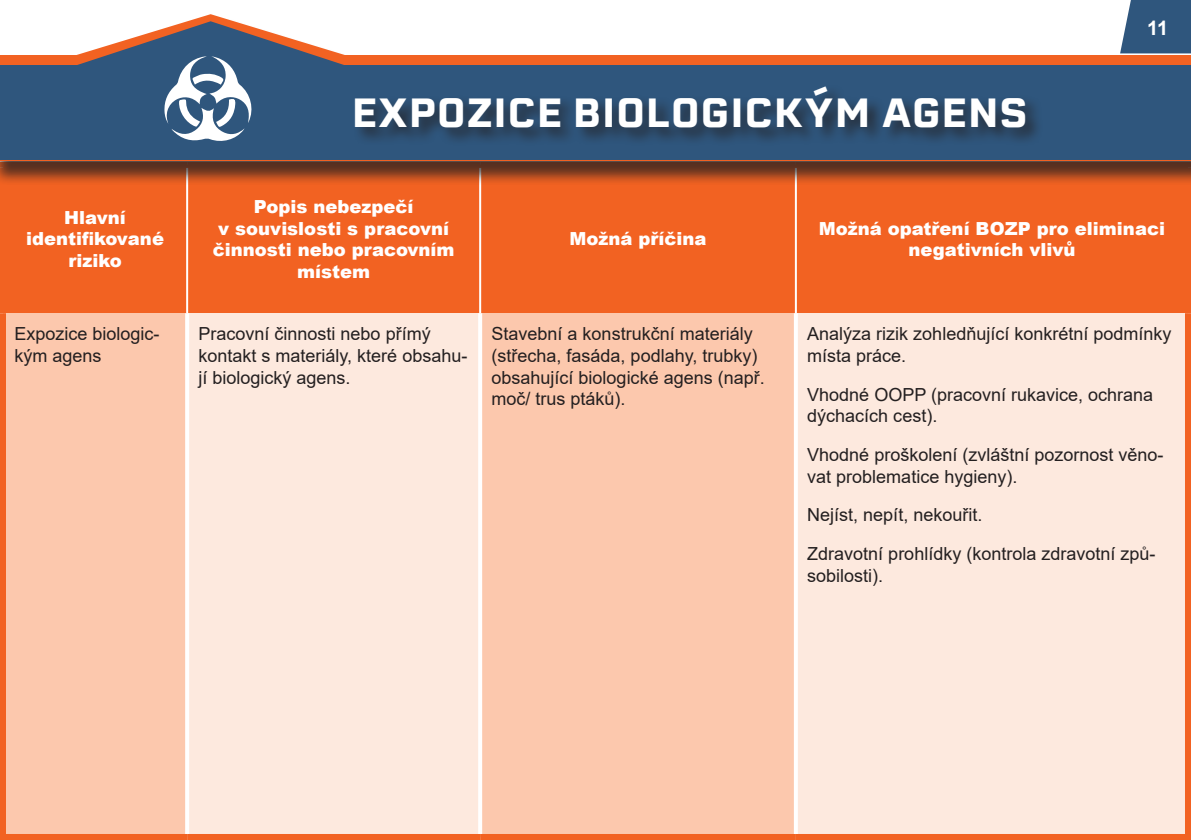
<style>
.page{position:relative;width:1191px;height:840px;background:#fff}
.page>*{position:absolute;margin:0;border:0;box-sizing:border-box;transform-origin:0 0}
.t1{font:500 40px "Erbaum";color:#fff}
.t2{font:700 20px "Arial";color:#fff}
.t3{font:18px/21.6px "Arial";color:#231f20}
.t4{font:900 18px/21.6px "Arial";color:#fff;text-align:center}
</style>
<div class="page">
<div style="left:6px;top:185px;width:1179px;height:128px;background:#f26222"></div>
<div style="left:3px;top:313px;width:184px;height:523px;background:#fcc8ad"></div>
<div style="left:187px;top:313px;width:293px;height:523px;background:#fde9de"></div>
<div style="left:480px;top:313px;width:316px;height:523px;background:#fcc8ad"></div>
<div style="left:796px;top:313px;width:392px;height:523px;background:#fde9de"></div>
<hr style="left:186px;top:168px;width:2px;height:145px;background:#fff">
<hr style="left:479px;top:168px;width:2px;height:145px;background:#fff">
<hr style="left:795px;top:168px;width:2px;height:145px;background:#fff">
<div style="left:0;top:168px;width:6px;height:145px;background:#f26222"></div>
<div style="left:1185px;top:168px;width:6px;height:145px;background:#f26222"></div>
<div style="left:0;top:313px;width:6px;height:520px;background:#f26222"></div>
<div style="left:1185px;top:313px;width:6px;height:520px;background:#f26222"></div>
<div style="left:0;top:833px;width:187px;height:6px;background:#f26222"></div>
<div style="left:187px;top:833px;width:293px;height:6px;background:#f26222"></div>
<div style="left:480px;top:833px;width:316px;height:6px;background:#f26222"></div>
<div style="left:796px;top:833px;width:395px;height:6px;background:#f26222"></div>
<svg style="left:185px;top:313px;width:4px;height:520px;background:#fefcfb"></svg>
<hr style="left:478px;top:313px;width:4px;height:520px;background:#fff">
<hr style="left:794px;top:313px;width:4px;height:520px;background:#fff">
<div style="left:0;top:18px;width:1191px;height:167px;background:#231f20;opacity:.75"></div>
<div style="left:0;top:55px;width:1191px;height:105px;background:#f26222"></div>
<div style="left:0;top:66px;width:1191px;height:94px;background:#2f567d"></div>
<svg style="left:1120px;top:0;width:71px;height:53px;background:#3f6387"></svg>
<div style="left:353px;top:84px;width:691px;height:62px;background:#231f20;opacity:.75"></div>
<svg style="left:75px;top:14px;width:271px;height:127px"></svg>
<h1 class="t1" style="left:351px;top:84px;width:678px">EXPOZICE BIOLOGICKÝM AGENS</h1>
<p class="t2" style="left:1147px;top:14px;width:23px">11</p>
<p class="t4" style="left:26px;top:206px;width:139px">Hlavní identifikované riziko</p>
<p class="t4" style="left:213px;top:195px;width:243px">Popis nebezpečí<br>v souvislosti s pracovní činnosti nebo pracovním místem</p>
<p class="t4" style="left:569px;top:227px;width:139px">Možná příčina</p>
<p class="t4" style="left:819px;top:217px;width:347px">Možná opatření BOZP pro eliminaci negativních vlivů</p>
<p class="t3" style="left:14px;top:323px;width:147px">Expozice biologic&shy;kým agens</p>
<p class="t3" style="left:198px;top:323px;width:270px">Pracovní činnosti nebo přímý kontakt s materiály, které obsahu&shy;jí biologický agens.</p>
<p class="t3" style="left:491px;top:323px;width:275px">Stavební a konstrukční materiály (střecha, fasáda, podlahy, trubky) obsahující biologické agens (např. moč/ trus ptáků).</p>
<p class="t3" style="left:807px;top:323px;width:366px">Analýza rizik zohledňující konkrétní podmínky místa práce.</p>
<p class="t3" style="left:807px;top:383px;width:347px">Vhodné OOPP (pracovní rukavice, ochrana dýchacích cest).</p>
<p class="t3" style="left:807px;top:443px;width:358px">Vhodné proškolení (zvláštní pozornost věno&shy;vat problematice hygieny).</p>
<p class="t3" style="left:807px;top:495px;width:350px;line-height:38.6px">Nejíst, nepít, nekouřit.<br>Zdravotní prohlídky (kontrola zdravotní způ-</p>
<p class="t3" style="left:807px;top:564px;width:78px">sobilosti).</p>
</div>
